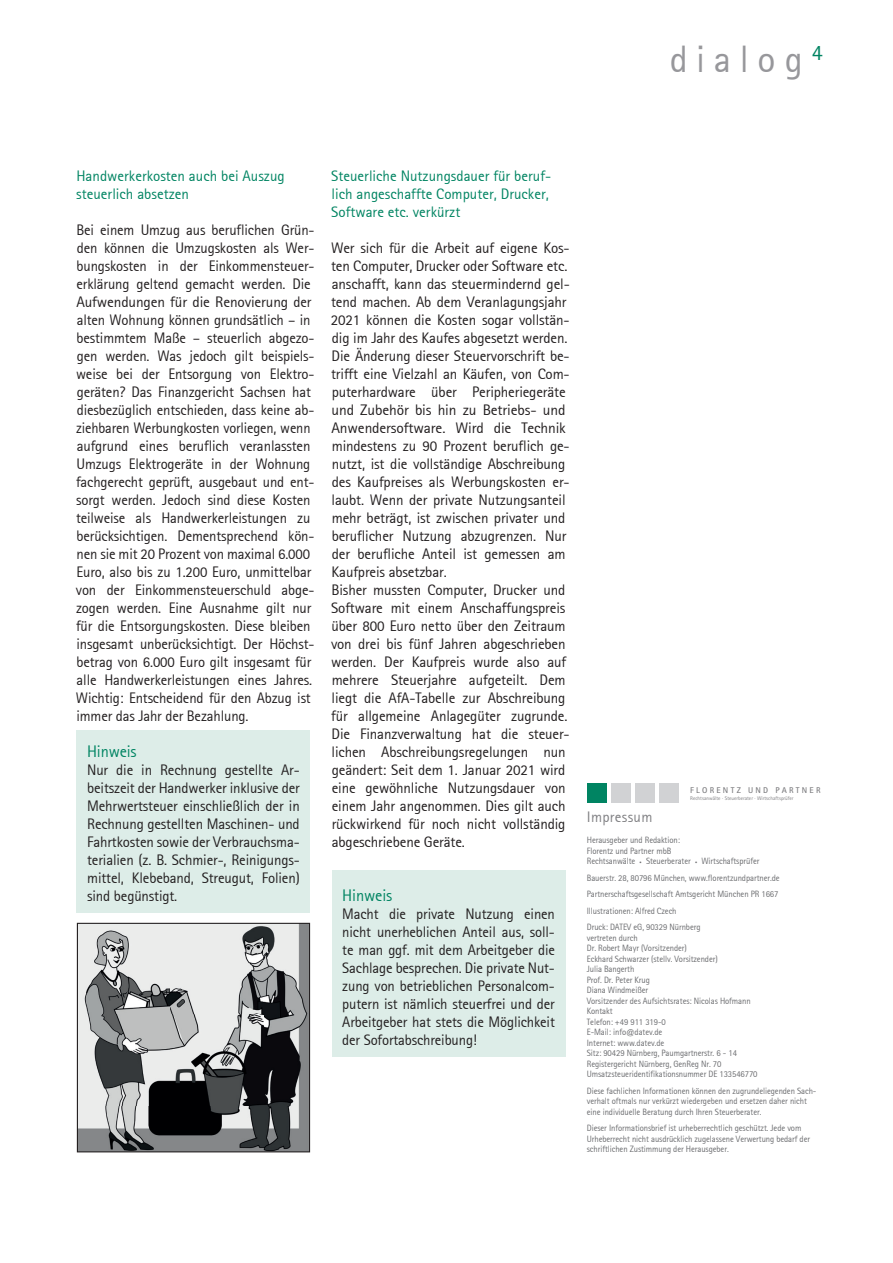
<style>
.page{position:relative;width:893px;height:1263px;background:#fff}
.page>*{position:absolute;margin:0;border:0;box-sizing:border-box;transform-origin:0 0}
.t1{font:37.5px "Rot Sa Ser";letter-spacing:.23em;color:#97979b}
.t2{font:16.5px "Rot Sa Ser";letter-spacing:-.01em;color:#008462}
.t3{font:15px/18px "Rot Sa Ser";letter-spacing:-.01em;color:#231f20}
.t4{font:15px/18px "Rot Sa Ser";color:#008462}
.t5{font:15px "Rot Sa Ser";letter-spacing:.02em;color:#808083}
.t6{font:9px/10.5px "Rot Sa Ser";letter-spacing:-.01em;color:#6c6d70;scale:.96 1}
.t7{font:700 8.4px "Rotis Sans Serif";letter-spacing:.27em;color:#808083}
.t8{font:5.25px "Rotis Sans Serif";color:#808083}
.s1{font-size:4.5px}
</style>
<div class="page">
<div style="left:588px;top:784px;width:19px;height:19px;background:#008462"></div>
<div style="left:612px;top:784px;width:19px;height:19px;background:#d1d2d4"></div>
<div style="left:636px;top:784px;width:19px;height:19px;background:#d1d2d4"></div>
<div style="left:659px;top:784px;width:20px;height:19px;background:#d1d2d4"></div>
<div style="left:77px;top:730px;width:233px;height:183px;background:#ddede8"></div>
<div style="left:332px;top:870px;width:234px;height:187px;background:#ddede8"></div>
<img style="left:79px;top:925px;width:229px;height:225px">
<div style="left:77px;top:923px;width:233px;height:229px;border:1px solid #231f20"></div>
<h1 class="t1" style="left:670px;top:37px;width:154px">dialog <sup>4</sup></h1>
<p class="t4" style="left:76px;top:166px;width:210px">Handwerkerkosten auch bei Auszug steuerlich absetzen</p>
<p class="t3" style="left:76px;top:220px;width:240px">Bei einem Umzug aus beruflichen Grün&shy;den können die Umzugskosten als Wer&shy;bungskosten in der Einkommensteuer&shy;erklärung geltend gemacht werden. Die Aufwendungen für die Renovierung der alten Wohnung können grundsätlich – in bestimmtem Maße – steuerlich abgezo&shy;gen werden. Was jedoch gilt beispiels&shy;weise bei der Entsorgung von Elektro&shy;geräten? Das Finanzgericht Sachsen hat diesbezüglich entschieden, dass keine ab&shy;ziehbaren Werbungkosten vorliegen, wenn aufgrund eines beruflich veranlassten Umzugs Elektrogeräte in der Wohnung fachgerecht geprüft, ausgebaut und ent&shy;sorgt werden. Jedoch sind diese Kosten teilweise als Handwerkerleistungen zu berücksichtigen. Dementsprechend kön&shy;nen sie mit 20 Prozent von maximal 6.000<br>Euro, also bis zu 1.200 Euro, unmittelbar von der Einkommensteuerschuld abge&shy;zogen werden. Eine Ausnahme gilt nur für die Entsorgungskosten. Diese bleiben insgesamt unberücksichtigt. Der Höchst&shy;betrag von 6.000 Euro gilt insgesamt für alle Handwerkerleistungen eines Jahres.<br>Wichtig: Entscheidend für den Abzug ist immer das Jahr der Bezahlung.</p>
<p class="t2" style="left:87px;top:741px;width:51px">Hinweis</p>
<p class="t3" style="left:87px;top:760px;width:214px;text-align:justify">Nur die in Rechnung gestellte Ar&shy;beitszeit der Handwerker inklusive der Mehrwertsteuer einschließlich der in Rechnung gestellten Maschinen- und Fahrtkosten sowie der Verbrauchsma&shy;terialien (z. B. Schmier-, Reinigungs&shy;mittel, Klebeband, Streugut, Folien) sind begünstigt.</p>
<p class="t4" style="left:331px;top:166px;width:221px">Steuerliche Nutzungsdauer für beruf&shy;lich angeschaffte Computer, Drucker,<br>Software etc. verkürzt</p>
<p class="t3" style="left:331px;top:238px;width:240px">Wer sich für die Arbeit auf eigene Kos&shy;ten Computer, Drucker oder Software etc. anschafft, kann das steuermindernd gel&shy;tend machen. Ab dem Veranlagungsjahr 2021 können die Kosten sogar vollstän&shy;dig im Jahr des Kaufes abgesetzt werden.<br>Die Änderung dieser Steuervorschrift be&shy;trifft eine Vielzahl an Käufen, von Com&shy;puterhardware über Peripheriegeräte und Zubehör bis hin zu Betriebs- und Anwendersoftware. Wird die Technik mindestens zu 90 Prozent beruflich ge&shy;nutzt, ist die vollständige Abschreibung des Kaufpreises als Werbungskosten er&shy;laubt. Wenn der private Nutzungsanteil mehr beträgt, ist zwischen privater und beruflicher Nutzung abzugrenzen. Nur der berufliche Anteil ist gemessen am Kaufpreis absetzbar.<br>Bisher mussten Computer, Drucker und Software mit einem Anschaffungspreis über 800 Euro netto über den Zeitraum von drei bis fünf Jahren abgeschrieben werden. Der Kaufpreis wurde also auf mehrere Steuerjahre aufgeteilt. Dem liegt die AfA-Tabelle zur Abschreibung für allgemeine Anlagegüter zugrunde.<br>Die Finanzverwaltung hat die steuer&shy;lichen Abschreibungsregelungen nun geändert: Seit dem 1. Januar 2021 wird eine gewöhnliche Nutzungsdauer von einem Jahr angenommen. Dies gilt auch rückwirkend für noch nicht vollständig abgeschriebene Geräte.</p>
<p class="t2" style="left:342px;top:885px;width:52px">Hinweis</p>
<p class="t3" style="left:342px;top:904px;width:214px;text-align:justify">Macht die private Nutzung einen nicht unerheblichen Anteil aus, soll&shy;te man ggf. mit dem Arbeitgeber die Sachlage besprechen. Die private Nut&shy;zung von betrieblichen Personalcom&shy;putern ist nämlich steuerfrei und der Arbeitgeber hat stets die Möglichkeit der Sofortabschreibung!</p>
<p class="t7" style="left:690px;top:785px;width:132px">FLORENTZ UND PARTNER</p>
<p class="t8" style="left:690px;top:795px;width:105px">Rechtsanwälte · Steuerberater · Wirtschaftsprüfer</p>
<p class="t5" style="left:587px;top:808px;width:67px">Impressum</p>
<p class="t6" style="left:587px;top:835px;width:181px">Herausgeber und Redaktion:<br>Florentz und Partner mbB<br>Rechtsanwälte <span class="s1">•</span> Steuerberater <span class="s1">•</span> Wirtschaftsprüfer</p>
<p class="t6" style="left:587px;top:869px;width:202px;line-height:16.5px">Bauerstr. 28, 80796 München, www.florentzundpartner.de Partnerschaftsgesellschaft Amtsgericht München PR 1667<br>Illustrationen: Alfred Czech<br>Druck: DATEV eG, 90329 Nürnberg</p>
<p class="t6" style="left:587px;top:932px;width:179px">vertreten durch<br>Dr. Robert Mayr (Vorsitzender)<br>Eckhard Schwarzer (stellv. Vorsitzender)<br>Julia Bangerth<br>Prof. Dr. Peter Krug<br>Diana Windmeißer<br>Vorsitzender des Aufsichtsrates: Nicolas Hofmann<br>Kontakt<br>Telefon: +49 911 319-0<br>E-Mail: info@datev.de<br>Internet: www.datev.de<br>Sitz: 90429 Nürnberg, Paumgartnerstr. 6 - 14<br>Registergericht Nürnberg, GenReg Nr. 70<br>Umsatzsteueridentifikationsnummer DE 133546770</p>
<p class="t6" style="left:587px;top:1085px;width:241px">Diese fachlichen Informationen können den zugrunde liegenden Sach&shy;verhalt oftmals nur verkürzt wiedergeben und ersetzen daher nicht eine individuelle Beratung durch Ihren Steuerberater.</p>
<p class="t6" style="left:587px;top:1123px;width:234px">Dieser Informationsbrief ist urheberrechtlich geschützt. Jede vom<br>Urheberrecht nicht ausdrücklich zugelassene Verwertung bedarf der schriftlichen Zustimmung der Herausgeber.</p>
</div>
